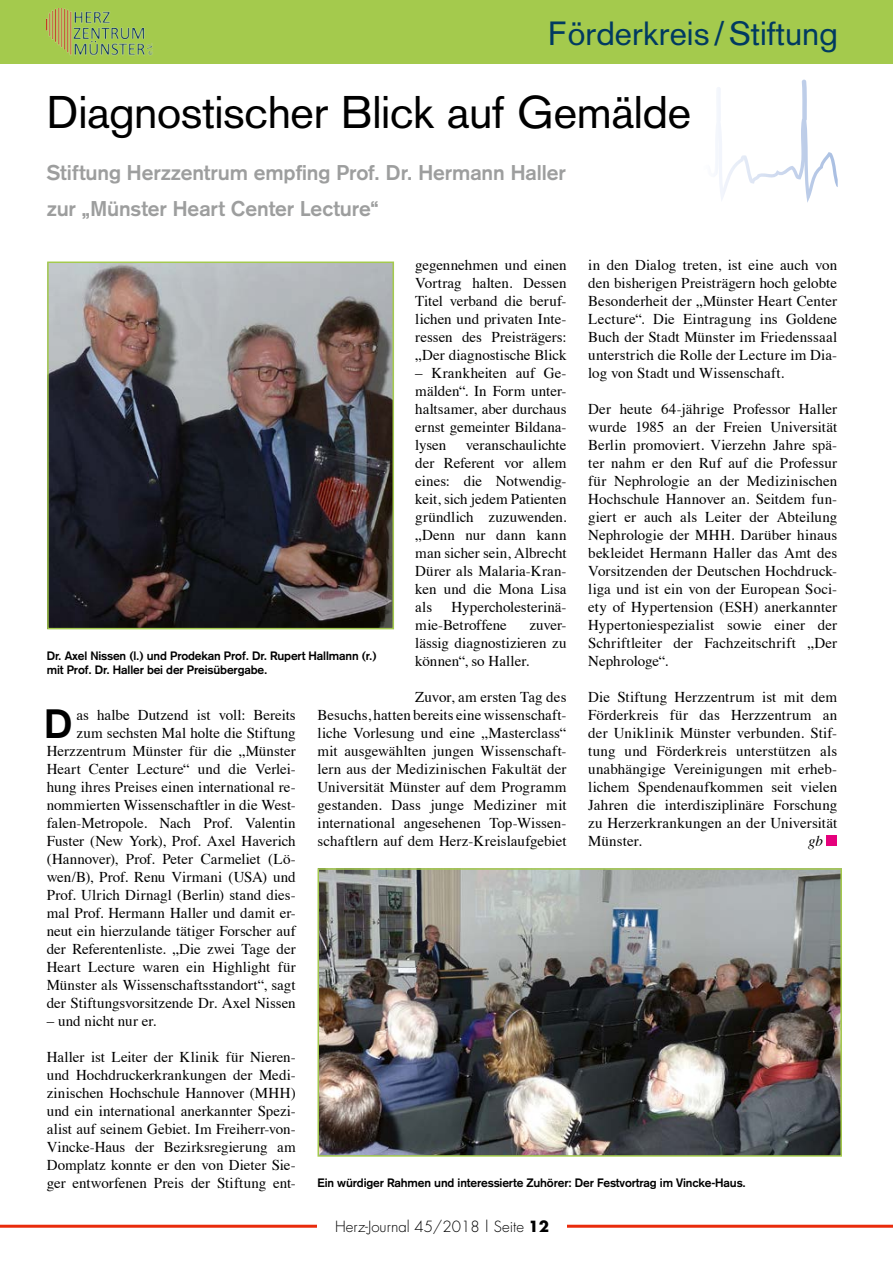
<style>
.page{position:relative;width:893px;height:1263px;background:#fff}
.page>*{position:absolute;margin:0;border:0;box-sizing:border-box;transform-origin:0 0}
.t1{font:45px "Akzidenz Grotesk";letter-spacing:-.005em;color:#000}
.t2{font:700 40.35px "Akzidenz Grotesk";color:#000}
.t3{font:33px "Akzidenz Grotesk";color:#003a61}
.t4{font:700 21px/36px "Akzidenz Grotesk";letter-spacing:-.005em;color:#9d9e9e}
.t5{font:15px/18px "Times";color:#000;text-align:justify}
.t6{font:300 15px "Futura";color:#000}
.t7{font:italic 15px "Times";color:#000}
.t8{font:700 12px/14.4px "Akzidenz Grotesk";letter-spacing:-.01em;color:#000}
.s1{font-weight:700}
</style>
<div class="page">
<svg style="left:716px;top:80px;width:88px;height:109px"></svg>
<hr style="left:0;top:1225px;width:893px;height:3px;background:#e92b0c">
<div style="left:0;top:0;width:893px;height:64px;background:#a4ca4d"></div>
<img style="left:47px;top:8px;width:106px;height:48px">
<div style="left:317px;top:1217px;width:250px;height:17px;background:#fff"></div>
<div style="left:827px;top:835px;width:10px;height:11px;background:#e6007c"></div>
<img style="left:50px;top:264px;width:341px;height:362px">
<div style="left:47px;top:261px;width:347px;height:368px;border:2px solid #a4ca4d"></div>
<img style="left:320px;top:871px;width:519px;height:283px">
<div style="left:317px;top:868px;width:525px;height:289px;border:2px solid #a4ca4d"></div>
<h3 class="t3" style="left:548px;top:14px;width:291px">Förderkreis /Stiftung</h3>
<h1 class="t1" style="left:47px;top:86px;width:646px">Diagnostischer Blick auf Gemälde</h1>
<h3 class="t4" style="left:47px;top:154px;width:520px">Stiftung Herzzentrum empfing Prof. Dr. Hermann Haller zur „Münster Heart Center Lecture“</h3>
<p class="t5" style="left:588px;top:255px;width:251px">in den Dialog treten, ist eine auch von den bisherigen Preisträgern hoch gelobte Besonderheit der „Münster Heart Center Lecture“. Die Eintragung ins Goldene Buch der Stadt Münster im Friedenssaal unterstrich die Rolle der Lecture im Dia&shy;log von Stadt und Wissenschaft.</p>
<p class="t5" style="left:588px;top:399px;width:251px">Der heute 64-jährige Professor Haller wurde 1985 an der Freien Universität Berlin promoviert. Vierzehn Jahre spä&shy;ter nahm er den Ruf auf die Professur für Nephrologie an der Medizinischen Hochschule Hannover an. Seitdem fun&shy;giert er auch als Leiter der Abteilung Nephrologie der MHH. Darüber hinaus bekleidet Hermann Haller das Amt des Vorsitzenden der Deutschen Hochdruck&shy;liga und ist ein von der European Soci&shy;ety of Hypertension (ESH) anerkannter Hypertoniespezialist sowie einer der Schriftleiter der Fachzeitschrift „Der Nephrologe“.</p>
<p class="t5" style="left:588px;top:687px;width:251px">Die Stiftung Herzzentrum ist mit dem Förderkreis für das Herzzentrum an der Uniklinik Münster verbunden. Stif&shy;tung und Förderkreis unterstützen als unabhängige Vereinigungen mit erheb&shy;lichem Spendenaufkommen seit vielen Jahren die interdisziplinäre Forschung zu Herzerkrankungen an der Universität Münster.</p>
<p class="t5" style="left:415px;top:255px;width:153px">gegennehmen und einen Vortrag halten. Dessen Titel verband die beruf&shy;lichen und privaten Inte&shy;ressen des Preisträgers: „Der diagnostische Blick</p>
<p class="t5" style="left:415px;top:363px;width:153px">– Krankheiten auf Ge&shy;mälden“. In Form unter&shy;haltsamer, aber durchaus ernst gemeinter Bildana&shy;lysen</p>
<p class="t5" style="left:415px;top:435px;width:153px;text-indent:51px">veranschaulichte der Referent vor allem eines: die Notwendig&shy;keit, sich jedem Patienten gründlich zuzuwenden. „Denn nur dann kann man sicher sein, Albrecht Dürer als Malaria-Kran&shy;ken und die Mona Lisa als</p>
<p class="t5" style="left:415px;top:597px;width:153px;text-indent:36px">Hypercholesterinä&shy;mie-Betroffene</p>
<p class="t5" style="left:415px;top:615px;width:153px;text-indent:114px">zuver&shy;lässig diagnostizieren zu können“, so Haller.</p>
<p class="t5" style="left:317px;top:687px;width:251px;text-indent:98px">Zuvor, am ersten Tag des Besuchs, hatten bereits eine wissenschaft&shy;liche Vorlesung und eine „Masterclass“ mit ausgewählten jungen Wissenschaft&shy;lern aus der Medizinischen Fakultät der Universität Münster auf dem Programm gestanden. Dass junge Mediziner mit international angesehenen Top-Wissen&shy;schaftlern auf dem Herz-Kreislaufgebiet</p>
<p class="t8" style="left:47px;top:648px;width:331px">Dr. Axel Nissen (l.) und Prodekan Prof. Dr. Rupert Hallmann (r.) mit Prof. Dr. Haller bei der Preisübergabe.</p>
<h2 class="t2" style="left:44px;top:700px;width:30px">D</h2>
<p class="t5" style="left:47px;top:705px;width:251px;text-align:right">as halbe Dutzend ist voll: Bereits zum sechsten Mal holte die Stiftung Herzzentrum Münster für die „Münster Heart Center Lecture“ und die Verlei&shy;hung ihres Preises einen international re&shy;nommierten Wissenschaftler in die West&shy;falen-Metropole. Nach Prof. Valentin Fuster (New York), Prof. Axel Haverich (Hannover), Prof. Peter Carmeliet (Lö&shy;wen/B), Prof. Renu Virmani (USA) und Prof. Ulrich Dirnagl (Berlin) stand dies&shy;mal Prof. Hermann Haller und damit er&shy;neut ein hierzulande tätiger Forscher auf der Referentenliste. „Die zwei Tage der Heart Lecture waren ein Highlight für Münster als Wissenschaftsstandort“, sagt der Stiftungsvorsitzende Dr. Axel Nissen</p>
<p class="t5" style="left:47px;top:1011px;width:111px">– und nicht nur er.</p>
<p class="t5" style="left:47px;top:1047px;width:251px">Haller ist Leiter der Klinik für Nieren&shy;und Hochdruckerkrankungen der Medi&shy;zinischen Hochschule Hannover (MHH) und ein international anerkannter Spezi&shy;alist auf seinem Gebiet. Im Freiherr-von-Vincke-Haus der Bezirksregierung am Domplatz konnte er den von Dieter Sie&shy;ger entworfenen Preis der Stiftung ent-</p>
<p class="t7" style="left:808px;top:828px;width:16px">gb</p>
<p class="t8" style="left:317px;top:1176px;width:430px">Ein würdiger Rahmen und interessierte Zuhörer: Der Festvortrag im Vincke-Haus.</p>
<p class="t6" style="left:335px;top:1217px;width:215px">Herz-Journal 45/2018 | Seite <span class="s1">12</span></p>
</div>
